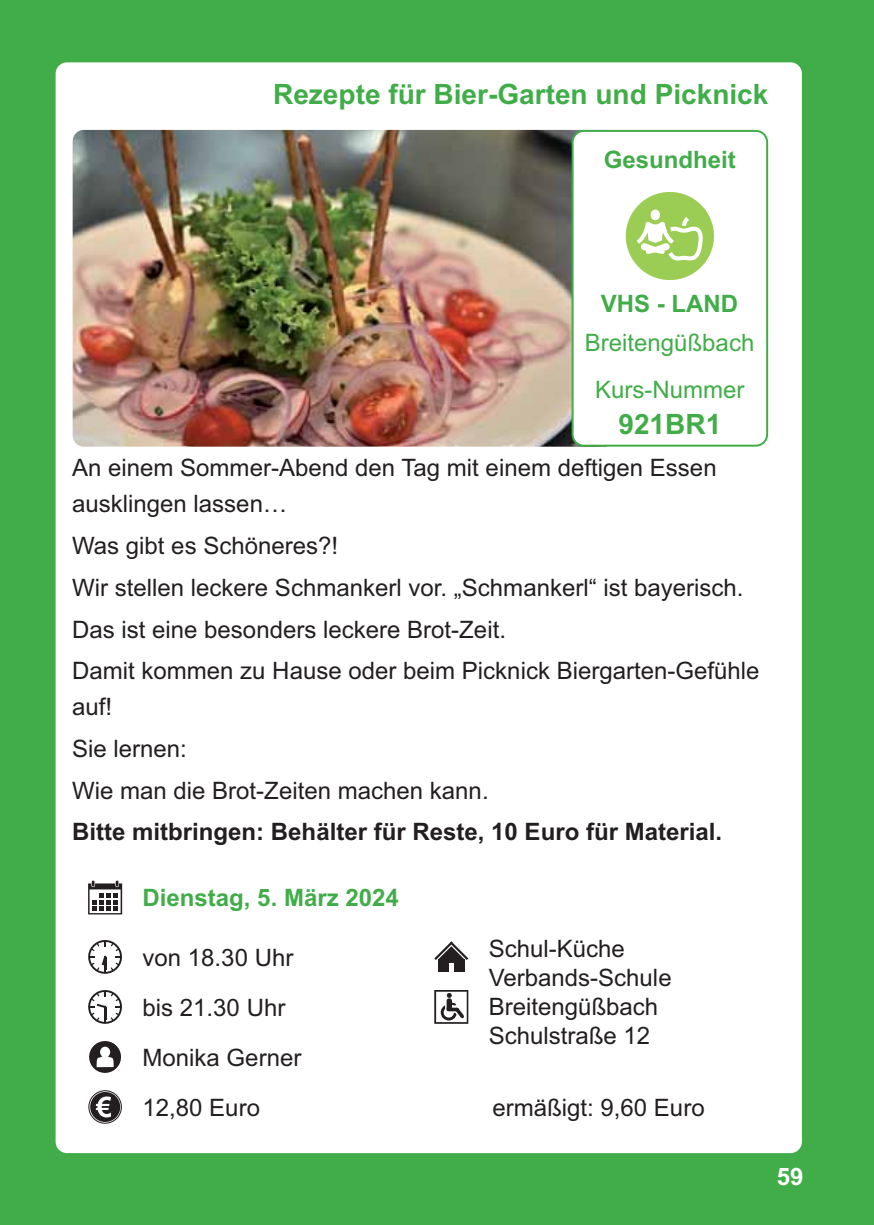
<style>
.page{position:relative;width:874px;height:1225px;background:#fff}
.page>*{position:absolute;margin:0;border:0;box-sizing:border-box;transform-origin:0 0}
.t1{font:700 28px "Arial";color:#41ad49}
.t2{font:24px/41.6px "Arial";color:#231f20}
.t3{font:700 24px "Arial";color:#231f20}
.t4{font:700 24px "Arial";color:#41ad49}
.t5{font:24px "Arial";color:#41ad49}
.t6{font:700 24px "Arial";color:#fff}
</style>
<div class="page">
<div style="left:0;top:0;width:873px;height:1224px;background:#41ad49"></div>
<div style="left:56px;top:62px;width:745px;height:1091px;background:#fff;border-radius:11px"></div>
<img style="left:73px;top:130px;width:498px;height:317px">
<svg style="left:571px;top:130px;width:196px;height:317px"></svg>
<div style="left:625px;top:192px;width:88px;height:88px;background:#9bcc54;border-radius:50%"></div>
<div style="left:650px;top:209px;width:9px;height:11px;background:#fff;border-radius:50%"></div>
<svg style="left:636px;top:217px;width:66px;height:43px"></svg>
<svg style="left:88px;top:880px;width:34px;height:34px"></svg>
<svg style="left:88px;top:940px;width:34px;height:34px"></svg>
<div style="left:438px;top:959px;width:10px;height:13px;background:#231f20"></div>
<div style="left:454px;top:959px;width:10px;height:13px;background:#231f20"></div>
<div style="left:446px;top:954px;width:9px;height:8px;background:#231f20"></div>
<svg style="left:434px;top:941px;width:34px;height:19px"></svg>
<svg style="left:88px;top:990px;width:34px;height:34px"></svg>
<svg style="left:434px;top:990px;width:34px;height:33px"></svg>
<svg style="left:89px;top:1041px;width:32px;height:32px"></svg>
<svg style="left:90px;top:1092px;width:30px;height:30px"></svg>
<div style="left:88px;top:1090px;width:34px;height:33px;border:1px solid #231f20;border-radius:50%"></div>
<p class="t1" style="left:273px;top:84px;width:496px">Rezepte für Bier-Garten und Picknick</p>
<p class="t4" style="left:603px;top:151px;width:134px">Gesundheit</p>
<p class="t4" style="left:600px;top:295px;width:139px">VHS - LAND</p>
<p class="t5" style="left:584px;top:334px;width:171px">Breitengüßbach</p>
<p class="t5" style="left:594px;top:381px;width:151px">Kurs-Nummer</p>
<p class="t1" style="left:618px;top:414px;width:104px">921BR1</p>
<p class="t2" style="left:72px;top:452px;width:645px;line-height:36px">An einem Sommer-Abend den Tag mit einem deftigen Essen ausklingen lassen…</p>
<p class="t2" style="left:72px;top:527px;width:688px">Was gibt es Schöneres?!<br>Wir stellen leckere Schmankerl vor. „Schmankerl“ ist bayerisch.<br>Das ist eine besonders leckere Brot-Zeit.<br>Damit kommen zu Hause oder beim Picknick Biergarten-Gefühle</p>
<p class="t2" style="left:72px;top:688px;width:418px">auf!<br>Sie lernen:<br>Wie man die Brot-Zeiten machen kann.</p>
<p class="t3" style="left:72px;top:823px;width:651px">Bitte mitbringen: Behälter für Reste, 10 Euro für Material.</p>
<p class="t4" style="left:142px;top:889px;width:258px">Dienstag, 5. März 2024</p>
<p class="t2" style="left:142px;top:938px;width:152px">von 18.30 Uhr</p>
<p class="t2" style="left:488px;top:937px;width:184px;line-height:28.8px">Schul-Küche<br>Verbands-Schule<br>Breitengüßbach<br>Schulstraße 12</p>
<p class="t2" style="left:142px;top:984px;width:160px;line-height:50px">bis 21.30 Uhr<br>Monika Gerner<br>12,80 Euro</p>
<p class="t2" style="left:492px;top:1088px;width:214px">ermäßigt: 9,60 Euro</p>
<p class="t6" style="left:776px;top:1168px;width:28px">59</p>
</div>
